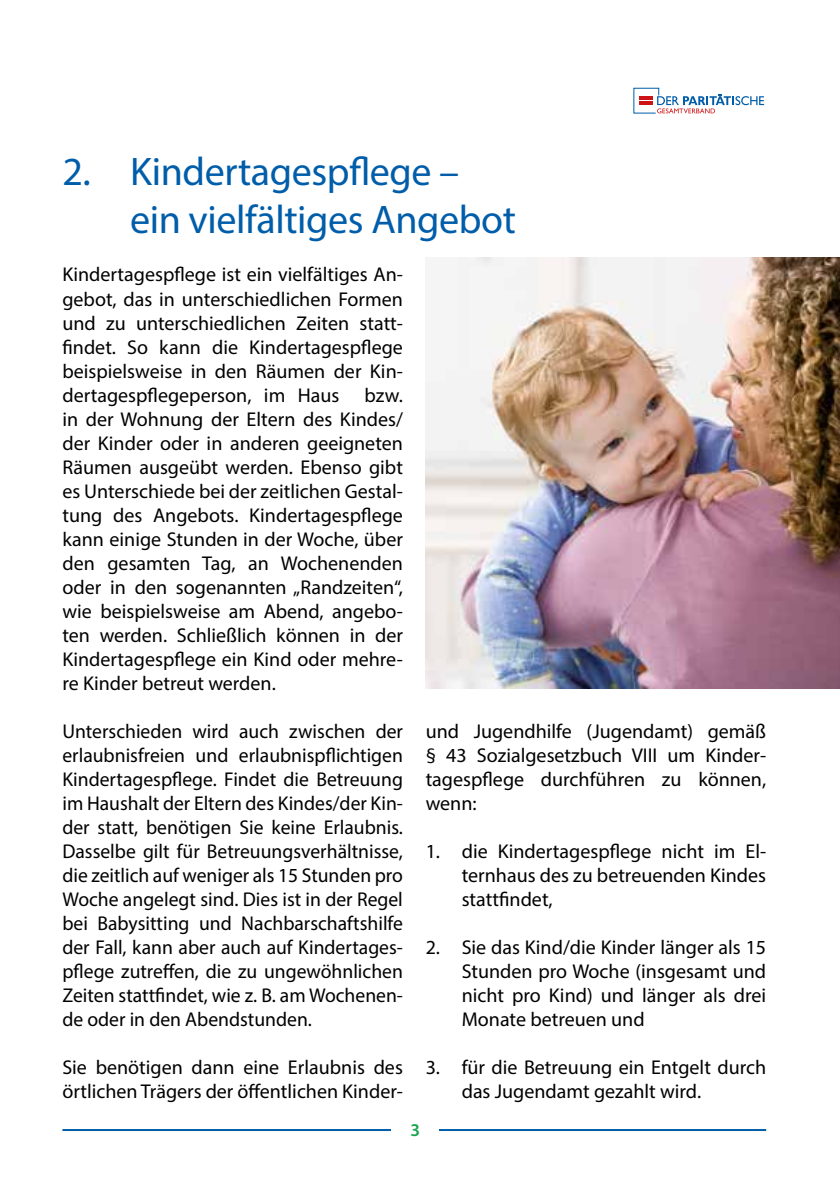
<style>
.page{position:relative;width:840px;height:1191px;background:#fff}
.page>*{position:absolute;margin:0;border:0;box-sizing:border-box;transform-origin:0 0}
.t1{font:40px/48px "Myriad Pro";letter-spacing:-.01em;color:#005da9}
.t2{font:20px/24px "Myriad Pro";color:#000;text-align:justify}
.t3{font:600 18px "Myriad Pro";color:#19a550}
</style>
<div class="page">
<hr style="left:62px;top:1129px;width:703px;height:2px;background:#005da9">
<div style="left:391px;top:1122px;width:48px;height:35px;background:#fff"></div>
<svg style="left:633px;top:88px;width:130px;height:25px"></svg>
<img style="left:425px;top:257px;width:414px;height:431px">
<h1 class="t1" style="left:130px;top:147px;width:387px;text-indent:-68px">2. Kindertagespflege – ein vielfältiges Angebot</h1>
<p class="t2" style="left:62px;top:262px;width:342px">Kindertagespflege ist ein vielfältiges An&shy;gebot, das in unterschiedlichen Formen und zu unterschiedlichen Zeiten statt&shy;findet. So kann die Kindertagespflege beispielsweise in den Räumen der Kin&shy;dertagespflegeperson, im Haus</p>
<p class="t2" style="left:62px;top:382px;width:342px;text-indent:302px">bzw. in der Wohnung der Eltern des Kindes/ der Kinder oder in anderen geeigneten Räumen ausgeübt werden. Ebenso gibt es Unterschiede bei der zeitlichen Gestal&shy;tung des Angebots. Kindertagespflege kann einige Stunden in der Woche, über den gesamten Tag, an Wochenenden oder in den sogenannten „Randzeiten“, wie beispielsweise am Abend, angebo&shy;ten werden. Schließlich können in der Kindertagespflege ein Kind oder mehre&shy;re Kinder betreut werden.</p>
<p class="t2" style="left:62px;top:718px;width:342px">Unterschieden wird auch zwischen der erlaubnisfreien und erlaubnispflichtigen Kindertagespflege. Findet die Betreuung im Haushalt der Eltern des Kindes/der Kin&shy;der statt, benötigen Sie keine Erlaubnis.<br>Dasselbe gilt für Betreuungsverhältnisse, die zeitlich auf weniger als 15 Stunden pro Woche angelegt sind. Dies ist in der Regel bei Babysitting und Nachbarschaftshilfe der Fall, kann aber auch auf Kindertages&shy;pflege zutreffen, die zu ungewöhnlichen Zeiten stattfindet, wie z. B. am Wochenen&shy;de oder in den Abendstunden.</p>
<p class="t2" style="left:62px;top:1054px;width:342px">Sie benötigen dann eine Erlaubnis des örtlichen Trägers der öffentlichen Kinder-</p>
<p class="t2" style="left:425px;top:718px;width:342px">und Jugendhilfe (Jugendamt) gemäß § 43 Sozialgesetzbuch VIII um Kinder&shy;tagespflege durchführen zu können, wenn:</p>
<p class="t2" style="left:461px;top:838px;width:306px;text-indent:-36px">1. die Kindertagespflege nicht im El&shy;ternhaus des zu betreuenden Kindes stattfindet,</p>
<p class="t2" style="left:461px;top:934px;width:306px;text-indent:-36px">2. Sie das Kind/die Kinder länger als 15<br>Stunden pro Woche (insgesamt und nicht pro Kind) und länger als drei Monate betreuen und</p>
<p class="t2" style="left:461px;top:1054px;width:306px;text-indent:-36px">3. für die Betreuung ein Entgelt durch das Jugendamt gezahlt wird.</p>
<p class="t3" style="left:410px;top:1118px;width:11px">3</p>
</div>
